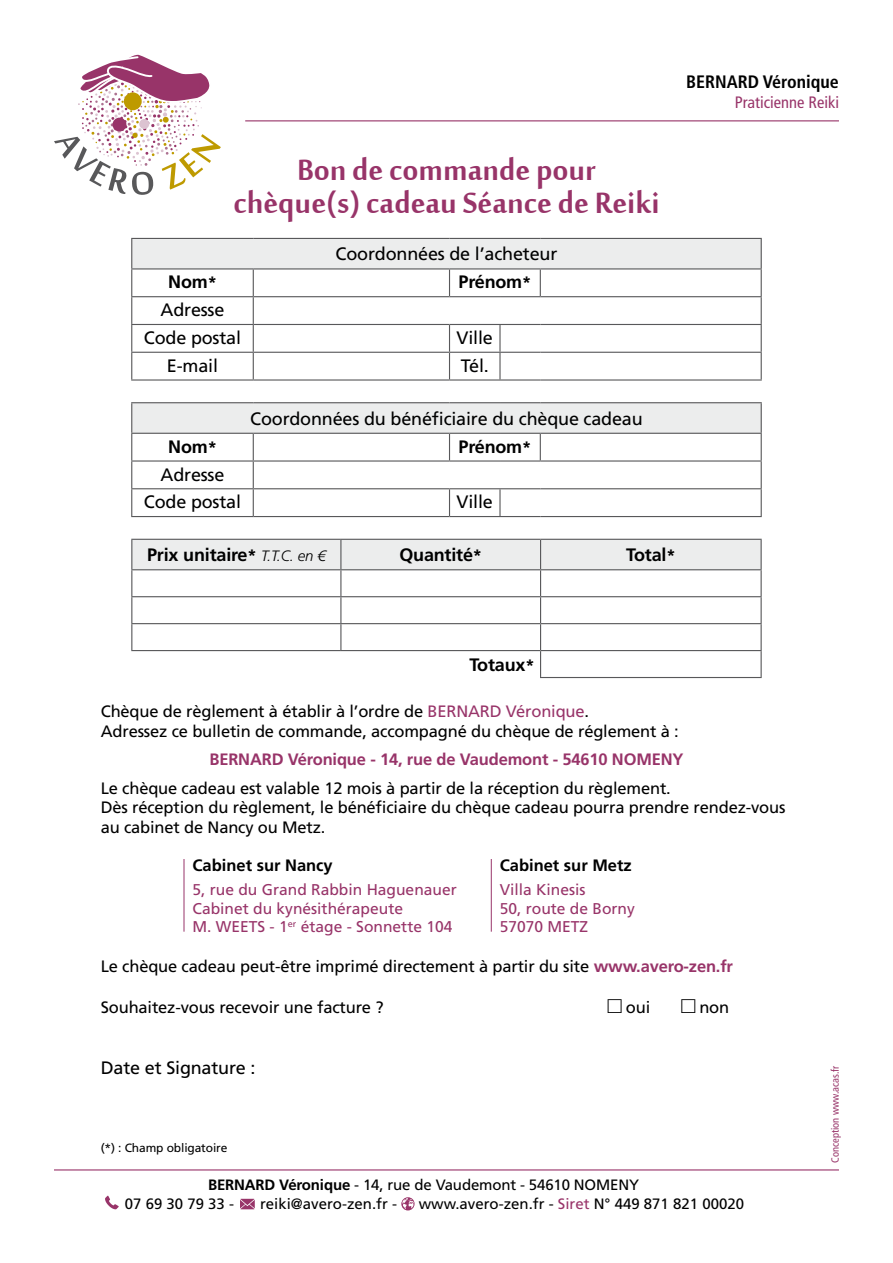
<style>
.page{position:relative;width:893px;height:1263px;background:#fff}
.page>*{position:absolute;margin:0;border:0;box-sizing:border-box;transform-origin:0 0}
.t1{font:45px/33px "Mool Boran";color:#983469;text-align:center}
.t2{font:18px/27.8px "Frutiger LT Std";letter-spacing:-.01em;color:#000;text-align:center}
.t3{font:700 18px "Frutiger LT Std";letter-spacing:-.01em;color:#000}
.t4{font:700 condensed 18px "Frutiger LT Std";color:#000}
.t5{font:16.5px/19.8px "Frutiger LT Std";letter-spacing:-.01em;color:#000}
.t6{font:700 16.5px "Frutiger LT Std";letter-spacing:-.01em;color:#983469}
.t7{font:700 16.5px "Frutiger LT Std";color:#000}
.t8{font:condensed 16.5px "Frutiger LT Std";color:#983469}
.t9{font:15.6px/18.8px "Frutiger LT Std";color:#983469}
.t10{font:15px/19.2px "Frutiger LT Std";color:#000}
.t11{font:12px "Frutiger LT Std";letter-spacing:-.01em;color:#000}
.t12{font:condensed 10.5px "Frutiger LT Std";color:#983469}
.s1{font-size:16.5px}
.s2{font-weight:300;font-style:italic;font-size:15px}
.s3{color:#983469}
.s4{font-weight:700;color:#983469}
.s5{font-family:"Casesaremplir Roman";font-size:18px}
.s6{font-weight:700}
</style>
<div class="page">
<svg style="left:54px;top:54px;width:167px;height:141px"></svg>
<div style="left:132px;top:238px;width:629px;height:31px;background:#eceded"></div>
<hr style="left:131px;top:238px;width:122px;height:1px;background:#58585a">
<hr style="left:253px;top:238px;width:196px;height:1px;background:#58585a">
<hr style="left:449px;top:238px;width:51px;height:1px;background:#58585a">
<hr style="left:500px;top:238px;width:40px;height:1px;background:#58585a">
<hr style="left:540px;top:238px;width:222px;height:1px;background:#58585a">
<hr style="left:131px;top:268px;width:122px;height:1px;background:#58585a">
<hr style="left:253px;top:268px;width:196px;height:1px;background:#58585a">
<hr style="left:449px;top:268px;width:51px;height:1px;background:#58585a">
<svg style="left:449px;top:269px;width:1px;height:27px"></svg>
<hr style="left:500px;top:268px;width:40px;height:1px;background:#58585a">
<hr style="left:540px;top:268px;width:222px;height:1px;background:#58585a">
<svg style="left:540px;top:269px;width:1px;height:27px"></svg>
<hr style="left:131px;top:296px;width:122px;height:1px;background:#58585a">
<hr style="left:253px;top:296px;width:196px;height:1px;background:#58585a">
<hr style="left:449px;top:296px;width:51px;height:1px;background:#58585a">
<hr style="left:500px;top:296px;width:40px;height:1px;background:#58585a">
<hr style="left:540px;top:296px;width:222px;height:1px;background:#58585a">
<hr style="left:131px;top:324px;width:122px;height:1px;background:#58585a">
<hr style="left:253px;top:324px;width:196px;height:1px;background:#58585a">
<hr style="left:449px;top:324px;width:51px;height:1px;background:#58585a">
<hr style="left:500px;top:324px;width:40px;height:1px;background:#58585a">
<hr style="left:499px;top:325px;width:2px;height:27px;background:#58585a">
<hr style="left:540px;top:324px;width:222px;height:1px;background:#58585a">
<hr style="left:131px;top:352px;width:122px;height:1px;background:#58585a">
<svg style="left:131px;top:239px;width:1px;height:140px"></svg>
<hr style="left:253px;top:352px;width:196px;height:1px;background:#58585a">
<svg style="left:253px;top:269px;width:1px;height:110px"></svg>
<hr style="left:449px;top:352px;width:51px;height:1px;background:#58585a">
<svg style="left:449px;top:325px;width:1px;height:54px"></svg>
<hr style="left:500px;top:352px;width:40px;height:1px;background:#58585a">
<hr style="left:499px;top:353px;width:2px;height:26px;background:#58585a">
<hr style="left:540px;top:352px;width:222px;height:1px;background:#58585a">
<svg style="left:761px;top:239px;width:1px;height:140px"></svg>
<hr style="left:131px;top:379px;width:122px;height:2px;background:#58585a">
<hr style="left:253px;top:379px;width:196px;height:2px;background:#58585a">
<hr style="left:449px;top:379px;width:51px;height:2px;background:#58585a">
<hr style="left:500px;top:379px;width:40px;height:2px;background:#58585a">
<hr style="left:540px;top:379px;width:222px;height:2px;background:#58585a">
<div style="left:132px;top:403px;width:629px;height:30px;background:#eceded"></div>
<hr style="left:131px;top:402px;width:122px;height:1px;background:#58585a">
<hr style="left:131px;top:403px;width:1px;height:30px;background:#58585a">
<hr style="left:253px;top:402px;width:196px;height:1px;background:#58585a">
<hr style="left:449px;top:402px;width:51px;height:1px;background:#58585a">
<hr style="left:500px;top:402px;width:40px;height:1px;background:#58585a">
<hr style="left:540px;top:402px;width:222px;height:1px;background:#58585a">
<hr style="left:761px;top:403px;width:1px;height:30px;background:#58585a">
<hr style="left:131px;top:433px;width:122px;height:1px;background:#58585a">
<hr style="left:253px;top:433px;width:196px;height:1px;background:#58585a">
<hr style="left:449px;top:433px;width:51px;height:1px;background:#58585a">
<svg style="left:449px;top:434px;width:1px;height:26px"></svg>
<hr style="left:500px;top:433px;width:40px;height:1px;background:#58585a">
<hr style="left:540px;top:433px;width:222px;height:1px;background:#58585a">
<svg style="left:540px;top:434px;width:1px;height:26px"></svg>
<hr style="left:131px;top:460px;width:122px;height:2px;background:#58585a">
<hr style="left:253px;top:460px;width:196px;height:2px;background:#58585a">
<hr style="left:449px;top:460px;width:51px;height:2px;background:#58585a">
<hr style="left:500px;top:460px;width:40px;height:2px;background:#58585a">
<hr style="left:540px;top:460px;width:222px;height:2px;background:#58585a">
<hr style="left:131px;top:488px;width:122px;height:1px;background:#58585a">
<svg style="left:131px;top:434px;width:1px;height:82px"></svg>
<hr style="left:253px;top:488px;width:196px;height:1px;background:#58585a">
<svg style="left:253px;top:434px;width:1px;height:82px"></svg>
<hr style="left:449px;top:488px;width:51px;height:1px;background:#58585a">
<svg style="left:449px;top:489px;width:1px;height:27px"></svg>
<hr style="left:500px;top:488px;width:40px;height:1px;background:#58585a">
<hr style="left:499px;top:489px;width:2px;height:27px;background:#58585a">
<hr style="left:540px;top:488px;width:222px;height:1px;background:#58585a">
<svg style="left:761px;top:434px;width:1px;height:82px"></svg>
<hr style="left:131px;top:516px;width:122px;height:1px;background:#58585a">
<hr style="left:253px;top:516px;width:196px;height:1px;background:#58585a">
<hr style="left:449px;top:516px;width:51px;height:1px;background:#58585a">
<hr style="left:500px;top:516px;width:40px;height:1px;background:#58585a">
<hr style="left:540px;top:516px;width:222px;height:1px;background:#58585a">
<svg style="left:131px;top:539px;width:631px;height:138px"></svg>
<hr style="left:540px;top:677px;width:222px;height:1px;background:#58585a">
<hr style="left:245px;top:120px;width:594px;height:1px;background:#983469">
<hr style="left:54px;top:1169px;width:785px;height:1px;background:#983469">
<hr style="left:184px;top:859px;width:1px;height:73px;background:#983469">
<hr style="left:491px;top:859px;width:1px;height:73px;background:#983469">
<svg style="left:105px;top:1196px;width:14px;height:13px"></svg>
<svg style="left:240px;top:1199px;width:15px;height:10px"></svg>
<img style="left:401px;top:1197px;width:14px;height:13px">
<p class="t4" style="left:686px;top:71px;width:154px">BERNARD Véronique</p>
<p class="t8" style="left:735px;top:92px;width:106px">Praticienne Reiki</p>
<h1 class="t1" style="left:233px;top:148px;width:428px">Bon de commande pour chèque(s) cadeau Séance de Reiki</h1>
<p class="t2" style="left:336px;top:240px;width:223px">Coordonnées de l’acheteur</p>
<p class="t3" style="left:168px;top:272px;width:50px">Nom<span class="s1">*</span></p>
<p class="t3" style="left:458px;top:272px;width:74px">Prénom<span class="s1">*</span></p>
<p class="t2" style="left:144px;top:296px;width:99px">Adresse<br>Code postal</p>
<p class="t2" style="left:457px;top:324px;width:38px">Ville</p>
<p class="t2" style="left:167px;top:352px;width:53px">E-mail</p>
<p class="t2" style="left:461px;top:352px;width:30px">Tél.</p>
<p class="t2" style="left:250px;top:405px;width:394px">Coordonnées du bénéficiaire du chèque cadeau</p>
<p class="t3" style="left:168px;top:436px;width:50px">Nom<span class="s1">*</span></p>
<p class="t3" style="left:458px;top:436px;width:74px">Prénom<span class="s1">*</span></p>
<p class="t2" style="left:144px;top:460px;width:99px">Adresse<br>Code postal</p>
<p class="t2" style="left:457px;top:488px;width:38px">Ville</p>
<p class="t3" style="left:147px;top:544px;width:180px">Prix unitaire<span class="s1">*</span> <span class="s2">T.T.C. en €</span></p>
<p class="t3" style="left:399px;top:544px;width:84px">Quantité<span class="s1">*</span></p>
<p class="t3" style="left:626px;top:544px;width:51px">Total<span class="s1">*</span></p>
<p class="t3" style="left:469px;top:654px;width:67px">Totaux<span class="s1">*</span></p>
<p class="t5" style="left:101px;top:702px;width:579px">Chèque de règlement à établir à l’ordre de <span class="s3">BERNARD Véronique</span>.<br>Adressez ce bulletin de commande, accompagné du chèque de réglement à :</p>
<p class="t6" style="left:209px;top:750px;width:476px">BERNARD Véronique - 14, rue de Vaudemont - 54610 NOMENY</p>
<p class="t5" style="left:101px;top:778px;width:686px">Le chèque cadeau est valable 12 mois à partir de la réception du règlement.<br>Dès réception du règlement, le bénéficiaire du chèque cadeau pourra prendre rendez-vous au cabinet de Nancy ou Metz.</p>
<p class="t7" style="left:192px;top:856px;width:142px">Cabinet sur Nancy</p>
<p class="t9" style="left:192px;top:880px;width:266px">5, rue du Grand Rabbin Haguenauer<br>Cabinet du kynésithérapeute<br>M. WEETS - 1<sup>er</sup> étage - Sonnette 104</p>
<p class="t7" style="left:500px;top:856px;width:134px">Cabinet sur Metz</p>
<p class="t9" style="left:500px;top:880px;width:137px">Villa Kinesis<br>50, route de Borny<br>57070 METZ</p>
<p class="t5" style="left:101px;top:956px;width:634px">Le chèque cadeau peut-être imprimé directement à partir du site <span class="s4">www.avero-zen.fr</span></p>
<p class="t5" style="left:101px;top:998px;width:284px">Souhaitez-vous recevoir une facture ?</p>
<p class="t5" style="left:608px;top:998px;width:44px"><span class="s5">O</span> oui</p>
<p class="t5" style="left:681px;top:998px;width:49px"><span class="s5">O</span> non</p>
<p class="t2" style="left:101px;top:1054px;width:156px">Date et Signature :</p>
<p class="t11" style="left:101px;top:1141px;width:128px">(*) : Champ obligatoire</p>
<p class="t10" style="left:125px;top:1175px;width:516px;text-indent:83px"><span class="s6">BERNARD Véronique</span> - 14, rue de Vaudemont - 54610 NOMENY<br>07 69 30 79 33 -</p>
<p class="t10" style="left:260px;top:1194px;width:139px">reiki@avero-zen.fr -</p>
<p class="t10" style="left:419px;top:1194px;width:327px">www.avero-zen.fr - <span class="s3">Siret</span> N° 449 871 821 00020</p>
<p class="t12" style="left:829px;top:1162px;width:98px;rotate:-90deg">Conception www.acas.fr</p>
</div>
